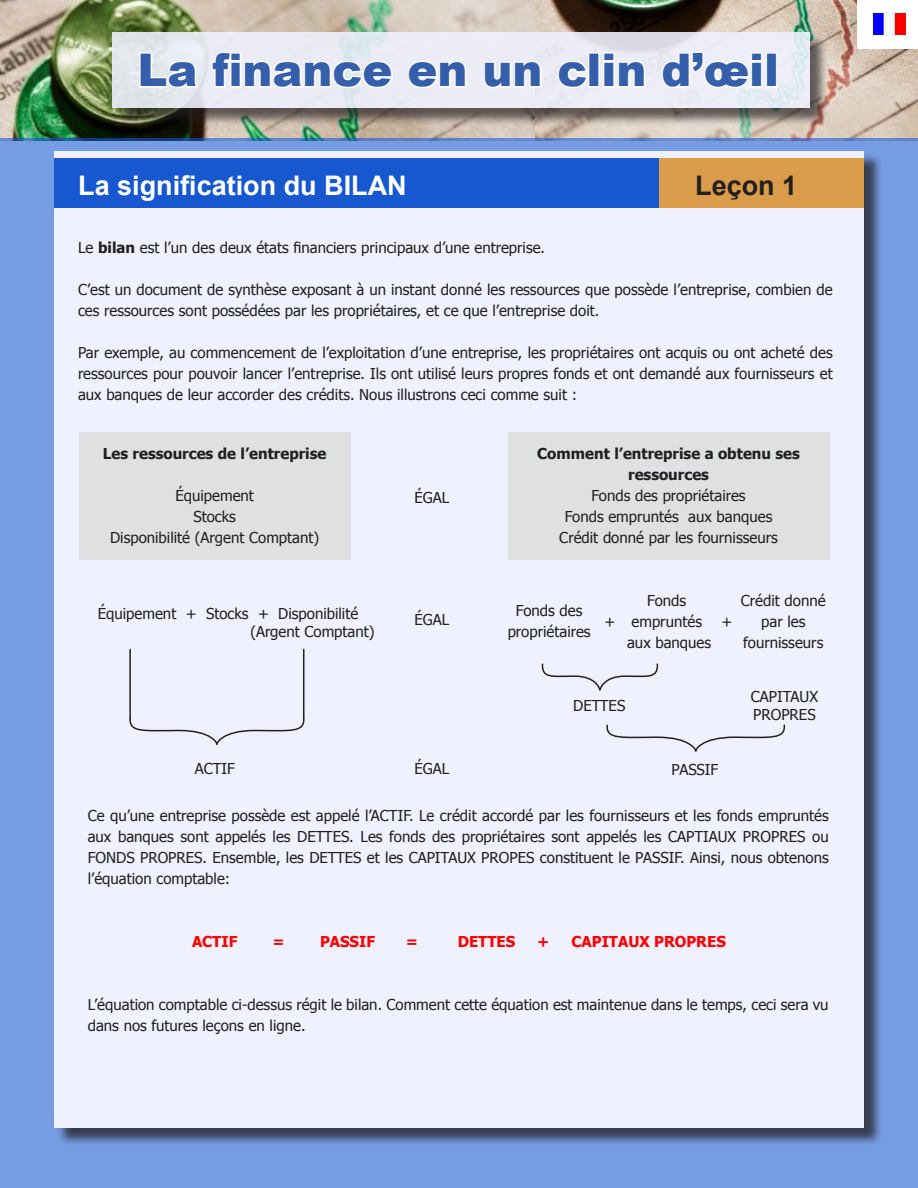
<style>
.page{position:relative;width:918px;height:1188px;background:#fff}
.page>*{position:absolute;margin:0;border:0;box-sizing:border-box;transform-origin:0 0}
.t1{font:900 45px "Arial";color:#355eab}
.t2{font:700 27px "Arial";color:#fff}
.t3{font:700 27px "Arial";color:#231f20}
.t4{font:15px/21px "Tahoma";color:#231f20}
.t5{font:700 15px "Tahoma";color:#231f20}
.t6{font:700 15px "Tahoma";color:#f00}
.s1{font-weight:700}
</style>
<div class="page">
<img style="left:0;top:0;width:918px;height:139px">
<div style="left:0;top:139px;width:918px;height:1049px;background:#769ce3"></div>
<div style="left:56px;top:153px;width:826px;height:993px;background:#231f20;opacity:.75"></div>
<div style="left:54px;top:151px;width:810px;height:976px;background:#eff1fe"></div>
<div style="left:54px;top:158px;width:608px;height:50px;background:#1758d0"></div>
<div style="left:659px;top:158px;width:205px;height:50px;background:#da9b4b"></div>
<div style="left:115px;top:34px;width:714px;height:92px;background:#231f20;opacity:.75"></div>
<svg style="left:112px;top:32px;width:698px;height:75px;background:#e8eaf3"></svg>
<svg style="left:138px;top:51px;width:63px;height:39px"></svg>
<svg style="left:210px;top:50px;width:186px;height:40px"></svg>
<svg style="left:406px;top:59px;width:62px;height:31px"></svg>
<svg style="left:482px;top:59px;width:61px;height:31px"></svg>
<svg style="left:556px;top:59px;width:34px;height:31px"></svg>
<div style="left:588px;top:52px;width:12px;height:36px;border:3px solid #fff"></div>
<svg style="left:602px;top:51px;width:45px;height:38px"></svg>
<svg style="left:660px;top:50px;width:104px;height:40px"></svg>
<div style="left:766px;top:52px;width:12px;height:36px;border:3px solid #fff"></div>
<div style="left:80px;top:432px;width:271px;height:127px;background:#dfe0e2"></div>
<div style="left:508px;top:432px;width:322px;height:127px;background:#dfe0e2"></div>
<div style="left:858px;top:0;width:60px;height:49px;background:#fff"></div>
<img style="left:873px;top:14px;width:32px;height:21px">
<svg style="left:541px;top:663px;width:118px;height:28px"></svg>
<svg style="left:606px;top:724px;width:180px;height:28px"></svg>
<svg style="left:129px;top:717px;width:176px;height:28px"></svg>
<hr style="left:303px;top:649px;width:1px;height:70px;background:#231f20">
<hr style="left:129px;top:649px;width:2px;height:70px;background:#231f20">
<p class="t1" style="left:137px;top:37px;width:643px">La finance en un clin d’œil</p>
<p class="t2" style="left:78px;top:167px;width:330px">La signification du BILAN</p>
<p class="t3" style="left:695px;top:167px;width:104px">Leçon 1</p>
<p class="t4" style="left:78px;top:237px;width:469px">Le <span class="s1">bilan</span> est l’un des deux états financiers principaux d’une entreprise.</p>
<p class="t4" style="left:78px;top:279px;width:756px">C’est un document de synthèse exposant à un instant donné les ressources que possède l’entreprise, combien de ces ressources sont possédées par les propriétaires, et ce que l’entreprise doit.</p>
<p class="t4" style="left:78px;top:342px;width:756px;text-align:justify">Par exemple, au commencement de l’exploitation d’une entreprise, les propriétaires ont acquis ou ont acheté des ressources pour pouvoir lancer l’entreprise. Ils ont utilisé leurs propres fonds et ont demandé aux fournisseurs et aux banques de leur accorder des crédits. Nous illustrons ceci comme suit :</p>
<p class="t5" style="left:103px;top:443px;width:225px">Les ressources de l’entreprise</p>
<p class="t4" style="left:175px;top:485px;width:80px">Équipement</p>
<p class="t4" style="left:193px;top:506px;width:44px">Stocks</p>
<p class="t4" style="left:110px;top:527px;width:211px">Disponibilité (Argent Comptant)</p>
<p class="t4" style="left:414px;top:486px;width:36px">ÉGAL</p>
<p class="t5" style="left:537px;top:443px;width:264px">Comment l’entreprise a obtenu ses</p>
<p class="t5" style="left:628px;top:464px;width:82px">ressources</p>
<p class="t4" style="left:591px;top:485px;width:156px">Fonds des propriétaires</p>
<p class="t4" style="left:565px;top:506px;width:209px">Fonds empruntés aux banques</p>
<p class="t4" style="left:559px;top:527px;width:220px">Crédit donné par les fournisseurs</p>
<p class="t4" style="left:98px;top:602px;width:262px">Équipement + Stocks + Disponibilité</p>
<p class="t4" style="left:251px;top:620px;width:126px">(Argent Comptant)</p>
<p class="t4" style="left:414px;top:608px;width:36px">ÉGAL</p>
<p class="t4" style="left:516px;top:599px;width:68px">Fonds des</p>
<p class="t4" style="left:508px;top:620px;width:85px">propriétaires</p>
<p class="t4" style="left:647px;top:589px;width:40px">Fonds</p>
<p class="t4" style="left:632px;top:610px;width:72px">empruntés</p>
<p class="t4" style="left:627px;top:631px;width:86px">aux banques</p>
<p class="t4" style="left:604px;top:610px;width:12px">+</p>
<p class="t4" style="left:722px;top:610px;width:12px">+</p>
<p class="t4" style="left:741px;top:589px;width:86px">Crédit donné</p>
<p class="t4" style="left:761px;top:610px;width:46px">par les</p>
<p class="t4" style="left:743px;top:631px;width:82px">fournisseurs</p>
<p class="t4" style="left:573px;top:695px;width:54px">DETTES</p>
<p class="t4" style="left:751px;top:685px;width:69px">CAPITAUX</p>
<p class="t4" style="left:753px;top:703px;width:64px">PROPRES</p>
<p class="t4" style="left:195px;top:757px;width:42px">ACTIF</p>
<p class="t4" style="left:414px;top:757px;width:36px">ÉGAL</p>
<p class="t4" style="left:672px;top:758px;width:48px">PASSIF</p>
<p class="t4" style="left:88px;top:805px;width:742px;text-align:justify">Ce qu’une entreprise possède est appelé l’ACTIF. Le crédit accordé par les fournisseurs et les fonds empruntés aux banques sont appelés les DETTES. Les fonds des propriétaires sont appelés les CAPTIAUX PROPRES ou FONDS PROPRES. Ensemble, les DETTES et les CAPITAUX PROPES constituent le PASSIF. Ainsi, nous obtenons l’équation comptable:</p>
<p class="t6" style="left:192px;top:931px;width:47px">ACTIF</p>
<p class="t6" style="left:273px;top:931px;width:14px">=</p>
<p class="t6" style="left:320px;top:931px;width:57px">PASSIF</p>
<p class="t6" style="left:406px;top:931px;width:14px">=</p>
<p class="t6" style="left:458px;top:931px;width:59px">DETTES</p>
<p class="t6" style="left:537px;top:931px;width:14px">+</p>
<p class="t6" style="left:572px;top:931px;width:156px">CAPITAUX PROPRES</p>
<p class="t4" style="left:88px;top:994px;width:742px">L’équation comptable ci-dessus régit le bilan. Comment cette équation est maintenue dans le temps, ceci sera vu dans nos futures leçons en ligne.</p>
</div>
